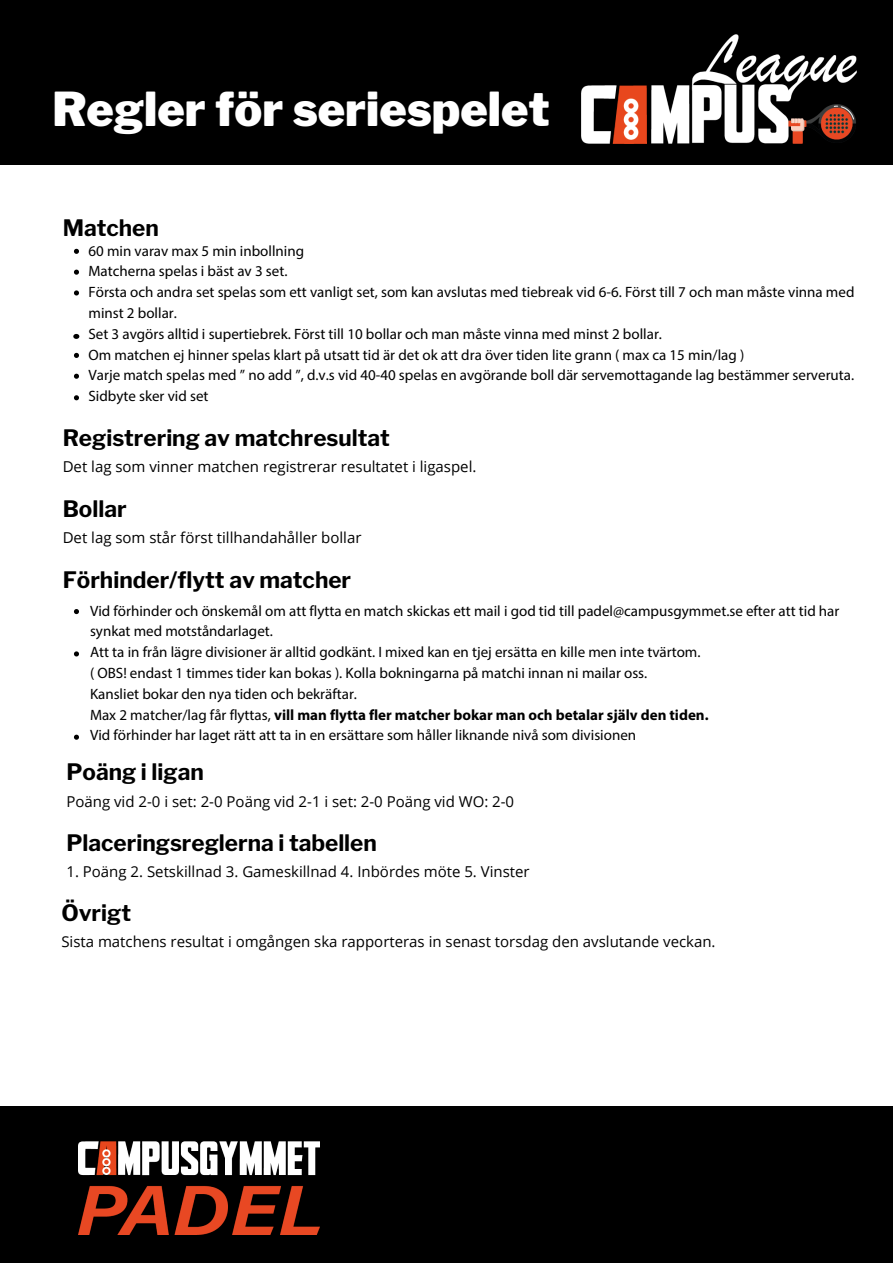
<style>
.page{position:relative;width:893px;height:1263px;background:#fff}
.page>*{position:absolute;margin:0;border:0;box-sizing:border-box;transform-origin:0 0}
.t1{font:900 46.35px "Libre Franklin";color:#fff}
.t2{font:700 22.5px "Libre Franklin";color:#000}
.t3{font:15px/20.9px "Myriad Pro";color:#000}
.t4{font:15px "Open Sans";color:#000}
.s1{font-weight:700}
</style>
<div class="page">
<div style="left:0;top:0;width:893px;height:165px;background:#000"></div>
<div style="left:0;top:1106px;width:893px;height:157px;background:#000"></div>
<img style="left:581px;top:35px;width:276px;height:108px">
<img style="left:78px;top:1141px;width:242px;height:94px">
<svg style="left:74px;top:249px;width:5px;height:5px"></svg>
<svg style="left:74px;top:270px;width:5px;height:5px"></svg>
<svg style="left:74px;top:290px;width:5px;height:5px"></svg>
<svg style="left:73px;top:334px;width:6px;height:5px"></svg>
<svg style="left:74px;top:353px;width:5px;height:5px"></svg>
<svg style="left:74px;top:374px;width:5px;height:5px"></svg>
<svg style="left:74px;top:395px;width:5px;height:5px"></svg>
<svg style="left:74px;top:609px;width:5px;height:5px"></svg>
<svg style="left:74px;top:651px;width:5px;height:5px"></svg>
<svg style="left:74px;top:735px;width:5px;height:5px"></svg>
<h2 class="t1" style="left:52px;top:81px;width:499px">Regler för seriespelet</h2>
<h2 class="t2" style="left:63px;top:214px;width:98px">Matchen</h2>
<p class="t3" style="left:89px;top:240px;width:767px">60 min varav max 5 min inbollning<br>Matcherna spelas i bäst av 3 set.<br>Första och andra set spelas som ett vanligt set, som kan avslutas med tiebreak vid 6-6. Först till 7 och man måste vinna med minst 2 bollar.<br>Set 3 avgörs alltid i supertiebrek. Först till 10 bollar och man måste vinna med minst 2 bollar.<br>Om matchen ej hinner spelas klart på utsatt tid är det ok att dra över tiden lite grann ( max ca 15 min/lag )<br>Varje match spelas med ” no add ”, d.v.s vid 40-40 spelas en avgörande boll där servemottagande lag bestämmer serveruta.<br>Sidbyte sker vid set</p>
<p class="t2" style="left:63px;top:424px;width:329px">Registrering av matchresultat</p>
<h2 class="t4" style="left:63px;top:456px;width:415px">Det lag som vinner matchen registrerar resultatet i ligaspel.</h2>
<p class="t2" style="left:63px;top:495px;width:65px">Bollar</p>
<h2 class="t4" style="left:63px;top:527px;width:300px">Det lag som står först tillhandahåller bollar</h2>
<p class="t2" style="left:63px;top:566px;width:290px">Förhinder/flytt av matcher</p>
<h2 class="t3" style="left:90px;top:600px;width:751px">Vid förhinder och önskemål om att flytta en match skickas ett mail i god tid till padel@campusgymmet.se efter att tid har synkat med motståndarlaget.<br>Att ta in från lägre divisioner är alltid godkänt. I mixed kan en tjej ersätta en kille men inte tvärtom.<br>( OBS! endast 1 timmes tider kan bokas ). Kolla bokningarna på matchi innan ni mailar oss.<br>Kansliet bokar den nya tiden och bekräftar.<br>Max 2 matcher/lag får flyttas, <span class="s1">vill man flytta fler matcher bokar man och betalar själv den tiden.<br></span>Vid förhinder har laget rätt att ta in en ersättare som håller liknande nivå som divisionen</h2>
<p class="t2" style="left:66px;top:759px;width:139px">Poäng i ligan</p>
<h2 class="t4" style="left:66px;top:790px;width:449px">Poäng vid 2-0 i set: 2-0 Poäng vid 2-1 i set: 2-0 Poäng vid WO: 2-0</h2>
<p class="t2" style="left:66px;top:829px;width:312px">Placeringsreglerna i tabellen</p>
<h2 class="t4" style="left:66px;top:861px;width:465px">1. Poäng 2. Setskillnad 3. Gameskillnad 4. Inbördes möte 5. Vinster</h2>
<p class="t2" style="left:61px;top:899px;width:71px">Övrigt</p>
<p class="t4" style="left:61px;top:931px;width:656px">Sista matchens resultat i omgången ska rapporteras in senast torsdag den avslutande veckan.</p>
</div>
